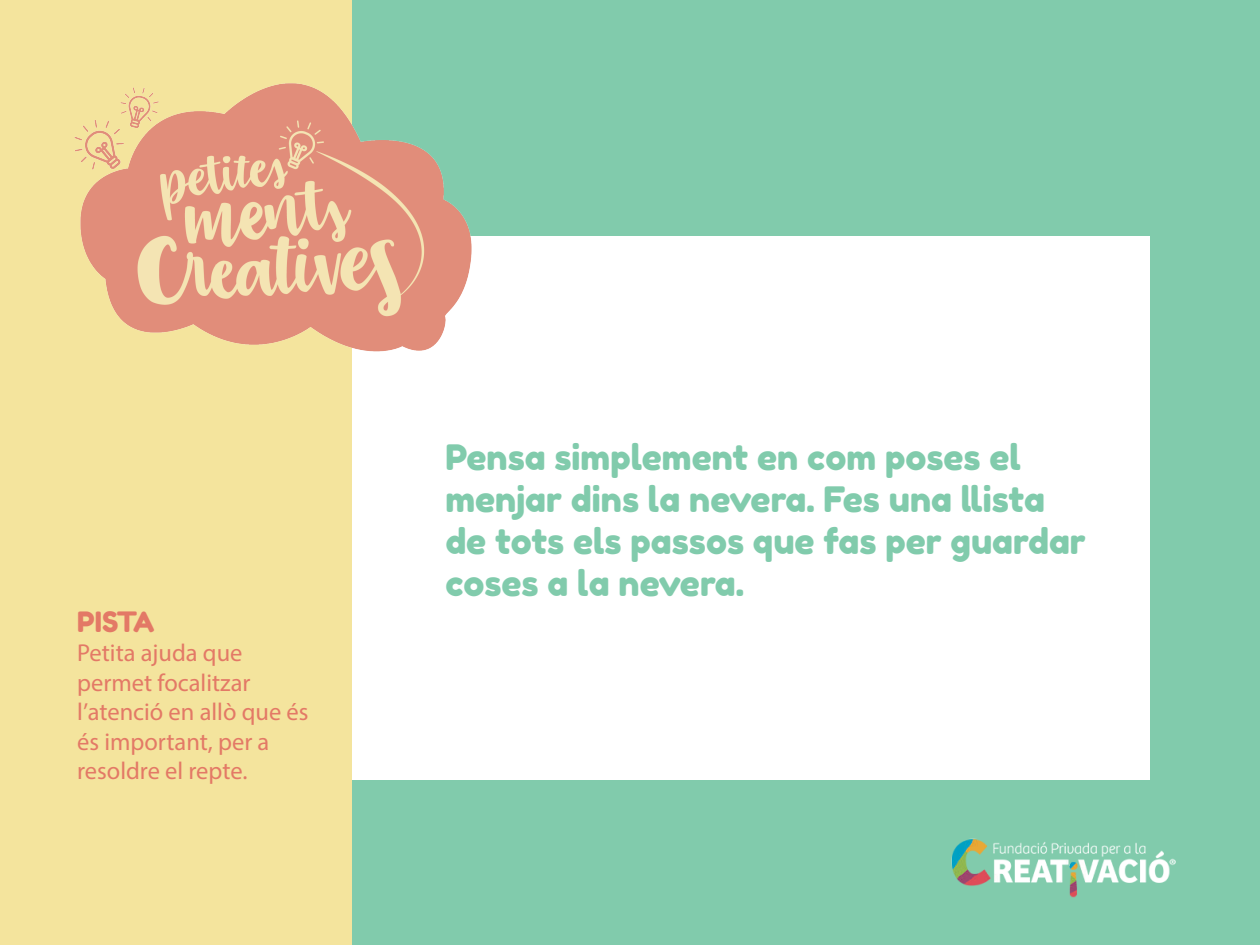
<style>
.page{position:relative;width:1260px;height:945px;background:#81cbac}
.page>*{position:absolute;margin:0;border:0;box-sizing:border-box;transform-origin:0 0}
.t1{font:35px/42px "Fredoka One";color:#81cbac}
.t2{font:28px "Fredoka One";letter-spacing:-.025em;color:#e37966}
.t3{font:24.5px/29.4px "Myriad Pro";color:#e37966}
</style>
<div class="page">
<div style="left:326px;top:236px;width:824px;height:544px;background:#fff"></div>
<div style="left:0;top:0;width:352px;height:945px;background:#f4e49d"></div>
<img style="left:74px;top:83px;width:398px;height:269px">
<img style="left:951px;top:838px;width:225px;height:60px">
<p class="t2" style="left:77px;top:605px;width:79px">PISTA</p>
<p class="t3" style="left:77px;top:638px;width:233px">Petita ajuda que permet focalitzar l’atenció en allò que és és important, per a resoldre el repte.</p>
<p class="t1" style="left:445px;top:436px;width:642px">Pensa simplement en com poses el menjar dins la nevera. Fes una llista de tots els passos que fas per guardar coses a la nevera.</p>
</div>
